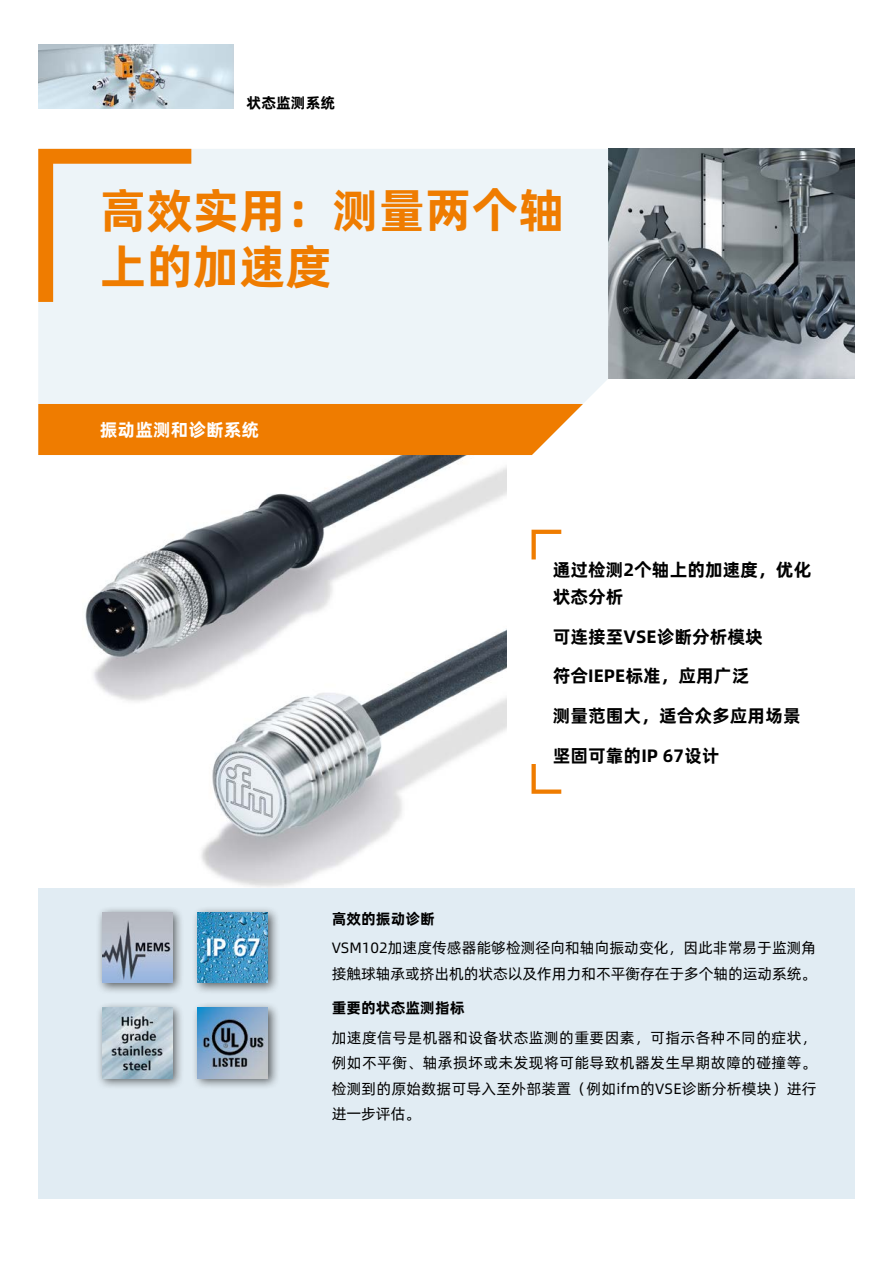
<style>
.page{position:relative;width:893px;height:1263px;background:#fff}
.page>*{position:absolute;margin:0;border:0;box-sizing:border-box;transform-origin:0 0}
.Box_Headline{font:47.25px/55.3px "Alibaba Pu Hui Ti B";color:#ef7c00}
.Features{font:18px/27px "Alibaba Pu Hui Ti B";color:#000}
.Box_Subheadline{font:18px "Alibaba Pu Hui Ti B";color:#fff}
.Fließtext{font:15px/25.5px "Alibaba Pu Hui Ti R";color:#000}
.Fließtext_Headline{font:15px "Alibaba Pu Hui Ti B";color:#000}
.Box_Produktgruppe{font:15px "Alibaba Pu Hui Ti B";color:#000}
</style>
<div class="page">
<img style="left:38px;top:455px;width:468px;height:434px">
<img style="left:608px;top:149px;width:247px;height:229px">
<div style="left:38px;top:889px;width:817px;height:310px;background:#e1ecf3"></div>
<div style="left:38px;top:149px;width:570px;height:255px;background:#edf4f8"></div>
<div style="left:38px;top:404px;width:545px;height:51px;background:#ef7c00"></div>
<img style="left:38px;top:45px;width:196px;height:63px">
<svg style="left:38px;top:149px;width:153px;height:153px;background:#edddca"></svg>
<div style="left:192px;top:906px;width:88px;height:88px;background:#000;opacity:.6"></div>
<img style="left:198px;top:912px;width:70px;height:70px">
<div style="left:96px;top:1001px;width:89px;height:89px;background:#000;opacity:.6"></div>
<img style="left:102px;top:1008px;width:70px;height:70px">
<div style="left:192px;top:1001px;width:88px;height:89px;background:#000;opacity:.6"></div>
<img style="left:198px;top:1008px;width:70px;height:70px">
<div style="left:96px;top:906px;width:89px;height:88px;background:#000;opacity:.6"></div>
<img style="left:102px;top:912px;width:70px;height:70px">
<svg style="left:531px;top:530px;width:30px;height:29px"></svg>
<svg style="left:531px;top:764px;width:30px;height:30px"></svg>
<p class="Box_Produktgruppe" style="left:247px;top:91px;width:90px">状态监测系统</p>
<p class="Box_Headline" style="left:100px;top:180px;width:466px">高效实用：测量两个轴上的加速度</p>
<p class="Box_Subheadline" style="left:100px;top:416px;width:161px">振动监测和诊断系统</p>
<p class="Features" style="left:553px;top:555px;width:260px">通过检测2个轴上的加速度，优化状态分析</p>
<p class="Features" style="left:553px;top:622px;width:212px">可连接至VSE诊断分析模块</p>
<p class="Features" style="left:553px;top:661px;width:198px">符合IEPE标准，应用广泛</p>
<p class="Features" style="left:553px;top:701px;width:249px">测量范围大，适合众多应用场景</p>
<p class="Features" style="left:553px;top:741px;width:168px">坚固可靠的IP 67设计</p>
<p class="Fließtext_Headline" style="left:332px;top:906px;width:105px">高效的振动诊断</p>
<p class="Fließtext" style="left:332px;top:934px;width:486px">VSM102加速度传感器能够检测径向和轴向振动变化，因此非常易于监测角接触球轴承或挤出机的状态以及作用力和不平衡存在于多个轴的运动系统。</p>
<p class="Fließtext_Headline" style="left:332px;top:996px;width:134px">重要的状态监测指标</p>
<p class="Fließtext" style="left:332px;top:1024px;width:486px;text-align:justify">加速度信号是机器和设备状态监测的重要因素，可指示各种不同的症状，例如不平衡、轴承损坏或未发现将可能导致机器发生早期故障的碰撞等。检测到的原始数据可导入至外部装置（例如ifm的VSE诊断分析模块）进行进一步评估。</p>
</div>
